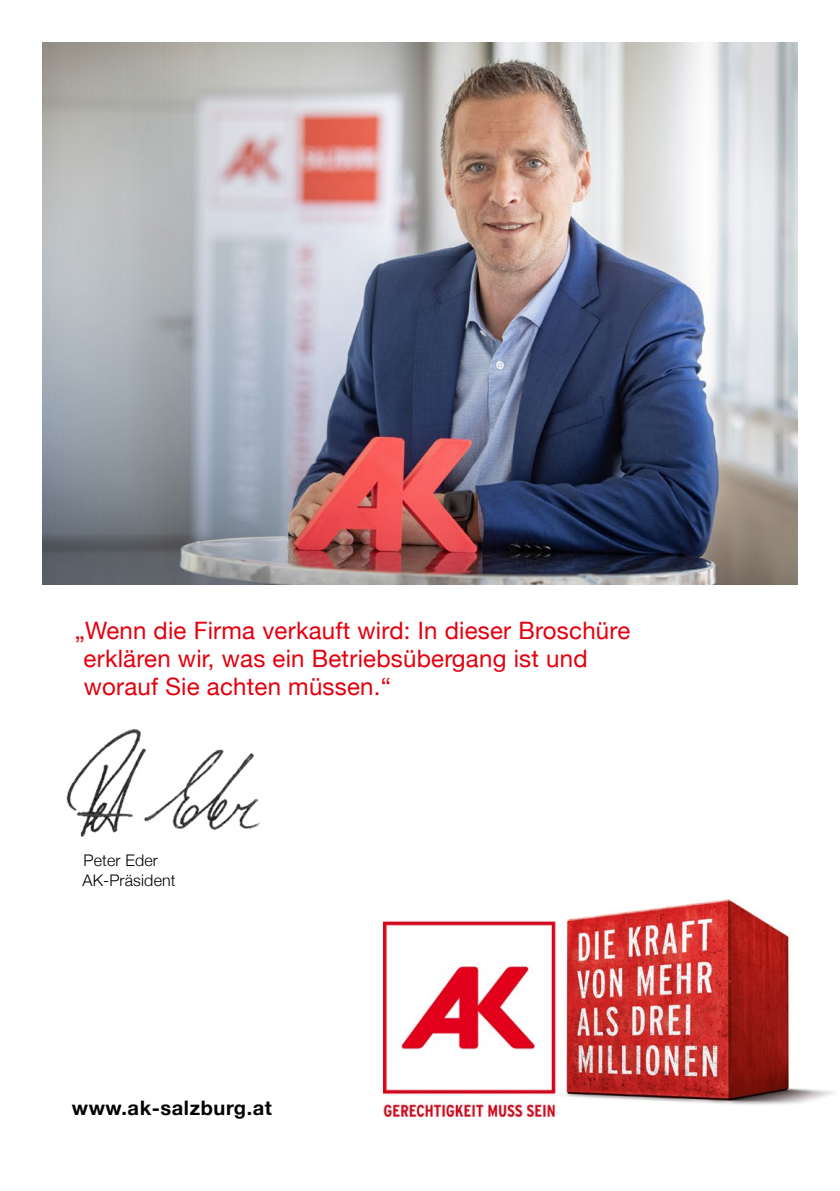
<style>
.page{position:relative;width:840px;height:1191px;background:#fff}
.page>*{position:absolute;margin:0;border:0;box-sizing:border-box;transform-origin:0 0}
.t1{font:24px/28px "Helvetica Neue";letter-spacing:.01em;color:#e3000f}
.t2{font:700 20px "Helvetica Neue";letter-spacing:.03em;color:#000}
.t3{font:300 16px/20px "Helvetica Neue";letter-spacing:.01em;color:#000}
</style>
<div class="page">
<img style="left:383px;top:898px;width:452px;height:218px">
<img style="left:66px;top:729px;width:194px;height:108px">
<img style="left:43px;top:43px;width:754px;height:541px">
<p class="t1" style="left:84px;top:618px;width:548px;text-indent:-9px">„Wenn die Firma verkauft wird: In dieser Broschüre erklären wir, was ein Betriebsübergang ist und worauf Sie achten müssen.“</p>
<p class="t3" style="left:82px;top:849px;width:95px">Peter Eder<br>AK-Präsident</p>
<p class="t2" style="left:72px;top:1092px;width:201px">www.ak-salzburg.at</p>
</div>
